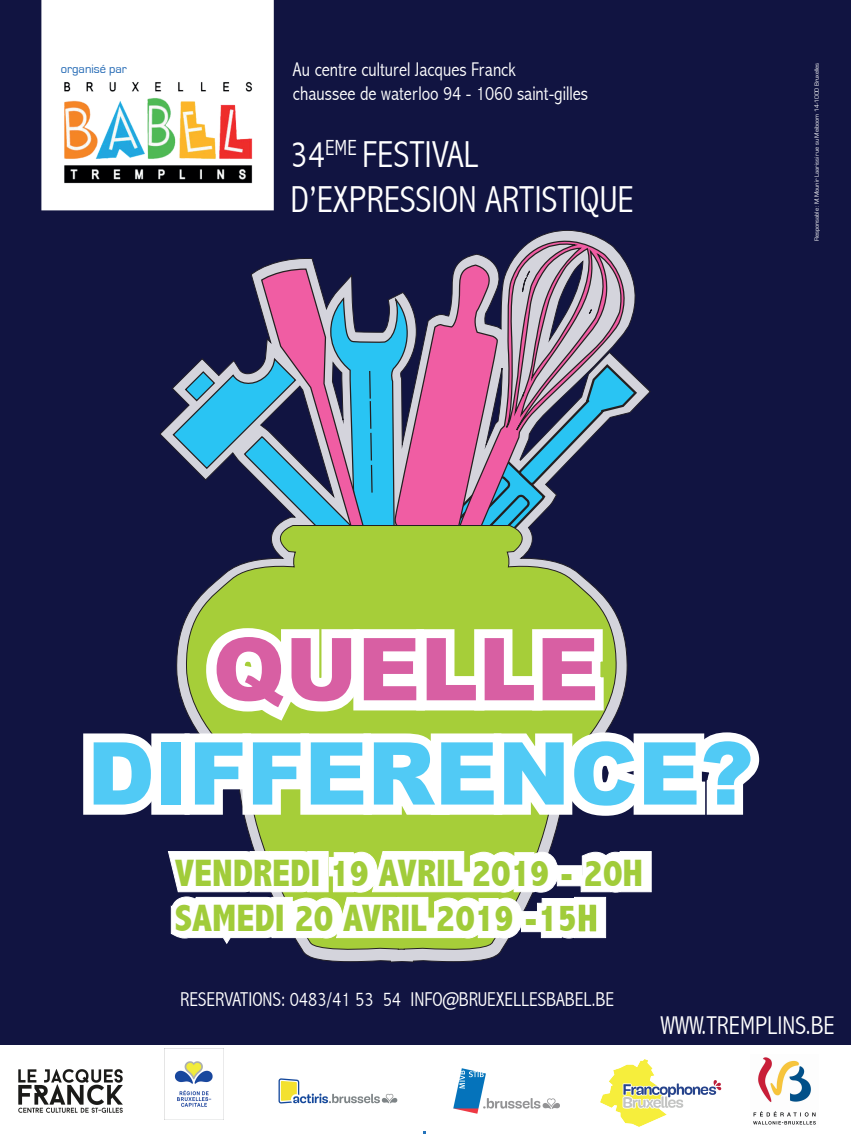
<style>
.page{position:relative;width:851px;height:1134px;background:#fff}
.page>*{position:absolute;margin:0;border:0;box-sizing:border-box;transform-origin:0 0}
.t1{font:900 86.88px "Arial";color:#51caf5}
.t2{font:900 86.88px "Arial";color:#d85fa3}
.t3{font:800 condensed 38.2px/45.9px "Abadi";color:#a1cc3a}
.t4{font:300 condensed 37.55px/45.1px "Abadi";color:#fff}
.t5{font:300 condensed 25.75px "Abadi";color:#fff}
.t6{font:300 condensed 20.05px "Abadi";color:#fff}
.t7{font:300 condensed 19.85px/23.8px "Abadi";color:#fff}
.t8{font:12.5px "Eurostile";color:#1d65b2}
.t9{font:6.22px "Eurostile";color:#fff}
</style>
<div class="page">
<div style="left:0;top:0;width:850px;height:1134px;background:#111441"></div>
<div style="left:0;top:1045px;width:850px;height:89px;background:#fff"></div>
<div style="left:41px;top:0;width:233px;height:210px;background:#fff"></div>
<svg style="left:160px;top:230px;width:490px;height:732px"></svg>
<img style="left:453px;top:1068px;width:106px;height:45px">
<img style="left:278px;top:1078px;width:120px;height:26px">
<img style="left:19px;top:1069px;width:103px;height:43px">
<img style="left:600px;top:1060px;width:121px;height:66px">
<img style="left:753px;top:1057px;width:63px;height:68px">
<img style="left:165px;top:1048px;width:58px;height:59px">
<img style="left:59px;top:76px;width:197px;height:112px">
<svg style="left:453px;top:235px;width:183px;height:30px"></svg>
<svg style="left:172px;top:265px;width:466px;height:333px"></svg>
<svg style="left:185px;top:525px;width:432px;height:427px"></svg>
<div style="left:151px;top:733px;width:39px;height:82px;background:#fff;border:2px solid #fff"></div>
<svg style="left:205px;top:627px;width:399px;height:95px;background:#ebf4d3"></svg>
<svg style="left:83px;top:732px;width:78px;height:84px"></svg>
<div style="left:160px;top:742px;width:21px;height:64px;background:#fff"></div>
<svg style="left:183px;top:731px;width:577px;height:86px;background:#edefea"></svg>
<svg style="left:168px;top:851px;width:483px;height:93px;background:#d8dbd6"></svg>
<p class="t7" style="left:293px;top:58px;width:296px">Au centre culturel Jacques Franck<br>chaussee de waterloo 94 - 1060 saint-gilles</p>
<p class="t8" style="left:61px;top:62px;width:67px">organisé par</p>
<p class="t9" style="left:813px;top:241px;width:180px;rotate:-90deg">Responsable : M.Mounir Laarissi rue su Meiboom 14-1000 Bruxelles</p>
<h3 class="t4" style="left:290px;top:132px;width:345px">34<sup>EME</sup> FESTIVAL<br>D’EXPRESSION ARTISTIQUE</h3>
<h1 class="t2" style="left:213px;top:606px;width:388px">QUELLE</h1>
<h1 class="t1" style="left:87px;top:710px;width:668px">DIFFERENCE?</h1>
<h2 class="t3" style="left:175px;top:850px;width:470px">VENDREDI 19 AVRIL 2019 - 20H<br>SAMEDI 20 AVRIL 2019 -15H</h2>
<p class="t6" style="left:180px;top:988px;width:435px">RESERVATIONS: 0483/41 53 54 INFO@BRUEXELLESBABEL.BE</p>
<p class="t5" style="left:660px;top:1011px;width:175px">WWW.TREMPLINS.BE</p>
</div>
